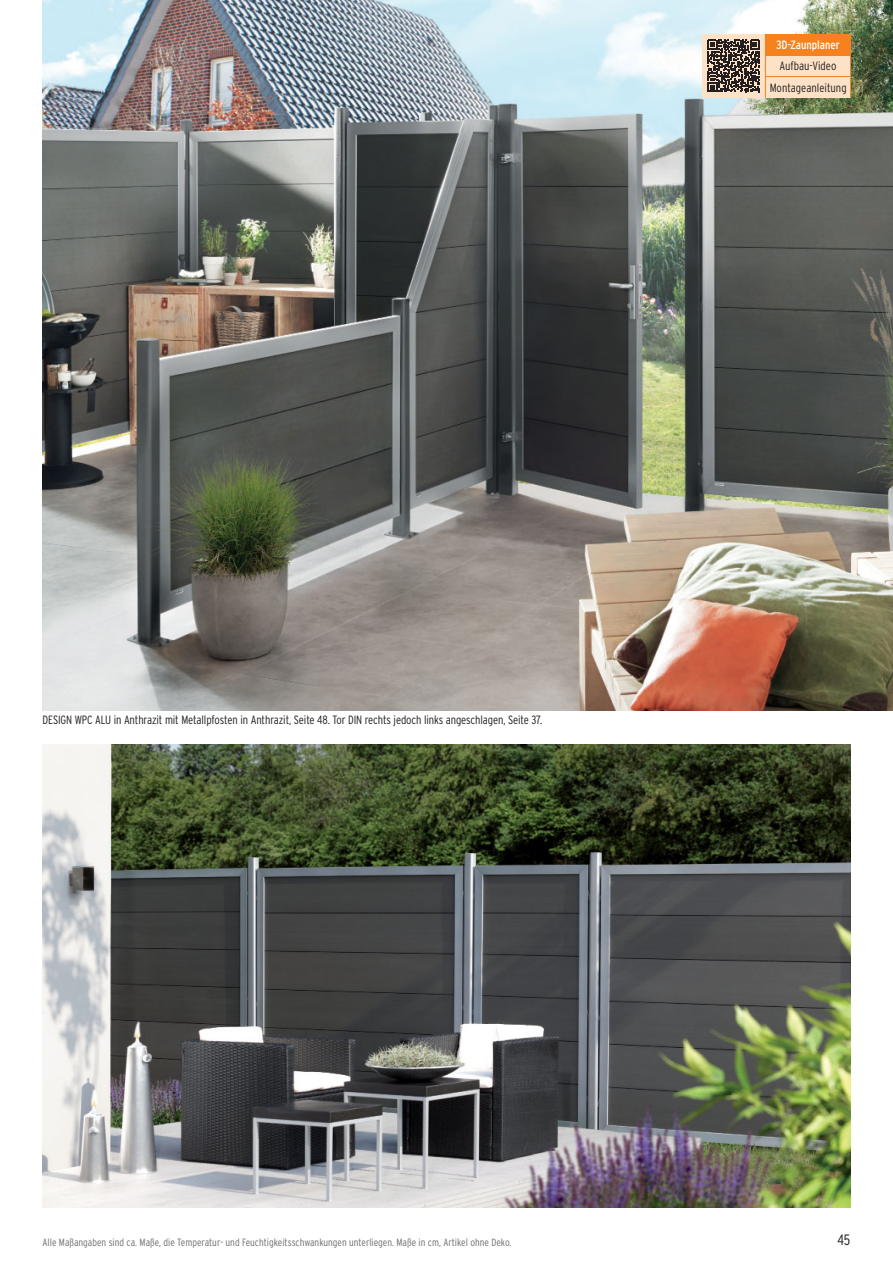
<style>
.page{position:relative;width:893px;height:1263px;background:#fff}
.page>*{position:absolute;margin:0;border:0;box-sizing:border-box;transform-origin:0 0}
.t1{font:300 condensed 15px "Interstate";color:#231f20}
.t2{font:300 condensed 12px/21.3px "Interstate";letter-spacing:-.01em;color:#231f20;text-align:center}
.t3{font:condensed 12px "Interstate";color:#fff}
.t4{font:300 condensed 10.5px "Interstate";color:#6d6e70}
</style>
<div class="page">
<img style="left:43px;top:0;width:850px;height:710px">
<img style="left:43px;top:744px;width:807px;height:464px">
<div style="left:702px;top:34px;width:148px;height:64px;background:#fee2c8"></div>
<div style="left:765px;top:34px;width:85px;height:21px;background:#f5821f"></div>
<svg style="left:850px;top:34px;width:1px;height:64px"></svg>
<hr style="left:765px;top:76px;width:86px;height:1px;background:#f5821f">
<svg style="left:707px;top:34px;width:59px;height:64px"></svg>
<p class="t3" style="left:776px;top:41px;width:65px">3D-Zaunplaner</p>
<p class="t2" style="left:770px;top:57px;width:78px">Aufbau-Video<br>Montageanleitung</p>
<p class="t2" style="left:43px;top:710px;width:501px">DESIGN WPC ALU in Anthrazit mit Metallpfosten in Anthrazit, Seite 48. Tor DIN rechts jedoch links angeschlagen, Seite 37.</p>
<p class="t4" style="left:43px;top:1238px;width:470px">Alle Maßangaben sind ca. Maße, die Temperatur- und Feuchtigkeitsschwankungen unterliegen. Maße in cm, Artikel ohne Deko.</p>
<p class="t1" style="left:837px;top:1234px;width:15px">45</p>
</div>
